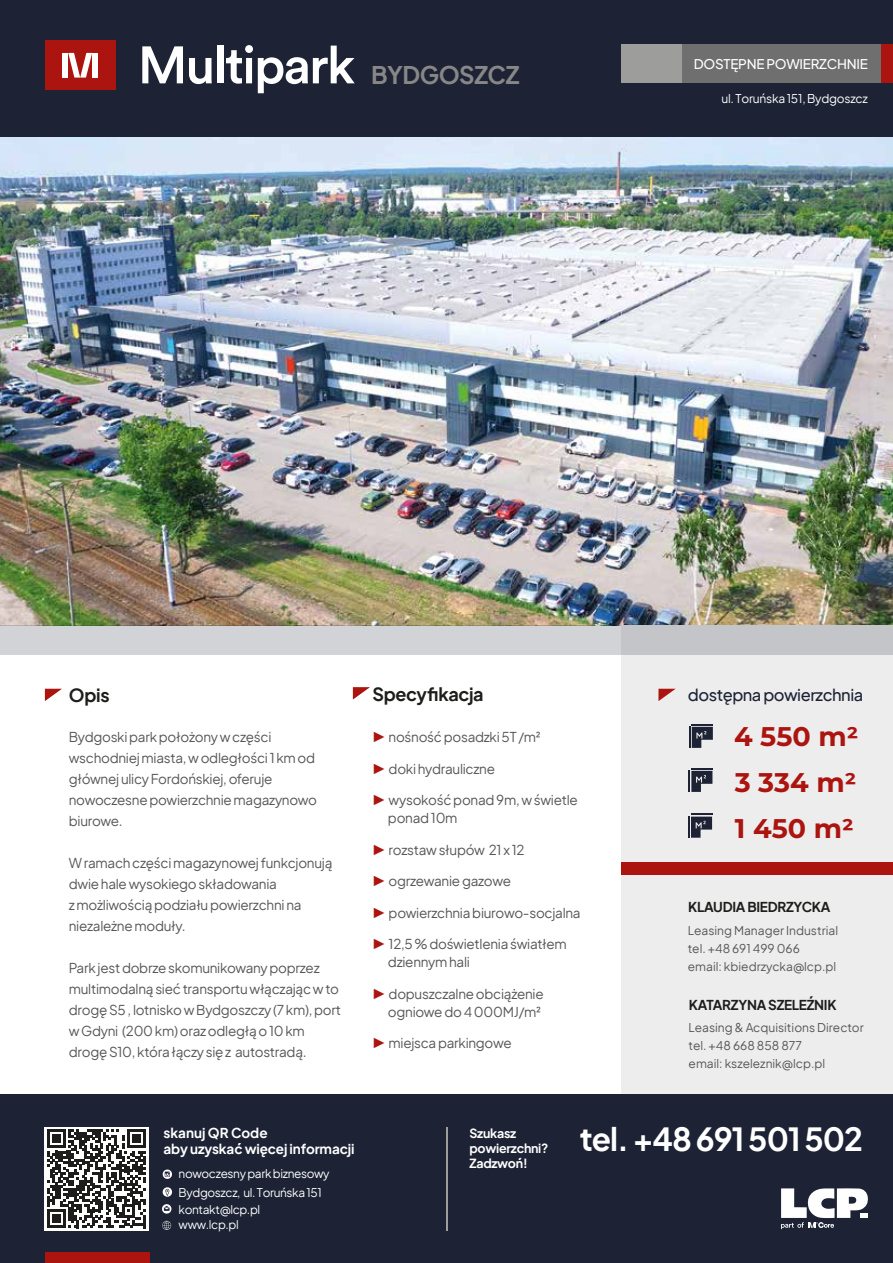
<style>
.page{position:relative;width:893px;height:1263px;background:#fff}
.page>*{position:absolute;margin:0;border:0;box-sizing:border-box;transform-origin:0 0}
.t1{font:700 31.5px "Plus Jakarta Sans";letter-spacing:-.03em;color:#fff}
.t2{font:700 27px "Montserrat";color:#ac1410}
.t3{font:700 24px "Plus Jakarta Sans";letter-spacing:-.02em;color:#878787}
.t4{font:700 18px "Plus Jakarta Sans";letter-spacing:-.015em;color:#1d1d1b}
.t5{font:500 16.5px "Plus Jakarta Sans";letter-spacing:-.03em;color:#1d2335}
.t6{font:13.5px/21px "Plus Jakarta Sans";letter-spacing:-.02em;color:#575756}
.t7{font:700 13.5px "Plus Jakarta Sans";letter-spacing:-.01em;color:#fff}
.t8{font:700 13.5px "Plus Jakarta Sans";letter-spacing:-.02em;color:#1d1d1b}
.t9{font:500 13.5px "Plus Jakarta Sans";letter-spacing:-.02em;color:#fff}
.t10{font:700 12.45px/15px "Plus Jakarta Sans";letter-spacing:-.02em;color:#fff}
.t11{font:12px/18px "Plus Jakarta Sans";color:#575756}
.t12{font:12px "Plus Jakarta Sans";letter-spacing:-.02em;color:#fff}
.t13{font:11.85px "Plus Jakarta Sans";letter-spacing:-.03em;color:#fff}
.s1{color:#ac1410}
</style>
<div class="page">
<img style="left:0;top:137px;width:893px;height:488px">
<svg style="left:45px;top:689px;width:17px;height:12px"></svg>
<div style="left:621px;top:625px;width:272px;height:469px;background:#ededed"></div>
<svg style="left:689px;top:724px;width:24px;height:24px"></svg>
<svg style="left:658px;top:689px;width:17px;height:12px"></svg>
<div style="left:621px;top:862px;width:272px;height:12px;background:#ac1410"></div>
<div style="left:0;top:625px;width:893px;height:30px;background:linear-gradient(to right,#d7d8dc,#c5c6c9)"></div>
<div style="left:0;top:1094px;width:893px;height:169px;background:#1d2335"></div>
<div style="left:45px;top:1252px;width:104px;height:11px;background:#ac1410"></div>
<hr style="left:446px;top:1127px;width:2px;height:103px;background:#9d9d9c">
<div style="left:45px;top:1127px;width:104px;height:103px;background:#fff"></div>
<svg style="left:162px;top:1221px;width:9px;height:9px"></svg>
<svg style="left:163px;top:1169px;width:9px;height:10px"></svg>
<svg style="left:162px;top:1204px;width:9px;height:9px"></svg>
<svg style="left:163px;top:1187px;width:9px;height:10px"></svg>
<svg style="left:47px;top:1129px;width:99px;height:99px"></svg>
<svg style="left:781px;top:1188px;width:87px;height:41px"></svg>
<div style="left:0;top:0;width:893px;height:137px;background:#1d2335"></div>
<div style="left:880px;top:45px;width:13px;height:38px;background:#ac1410"></div>
<div style="left:681px;top:45px;width:199px;height:38px;background:#706f6f"></div>
<div style="left:621px;top:45px;width:60px;height:38px;background:#9d9d9c"></div>
<div style="left:45px;top:41px;width:70px;height:49px;background:#ac1410"></div>
<div style="left:92px;top:53px;width:6px;height:25px;background:#fff"></div>
<div style="left:63px;top:53px;width:5px;height:25px;background:#fff"></div>
<svg style="left:68px;top:53px;width:24px;height:25px"></svg>
<svg style="left:142px;top:46px;width:41px;height:37px"></svg>
<svg style="left:189px;top:58px;width:23px;height:26px"></svg>
<div style="left:217px;top:46px;width:6px;height:37px;background:#fff"></div>
<svg style="left:226px;top:45px;width:129px;height:48px"></svg>
<svg style="left:353px;top:687px;width:17px;height:12px"></svg>
<hr style="left:688px;top:817px;width:2px;height:21px;background:#1d2335">
<svg style="left:691px;top:814px;width:21px;height:24px"></svg>
<svg style="left:689px;top:768px;width:23px;height:24px"></svg>
<h3 class="t3" style="left:371px;top:53px;width:150px">BYDGOSZCZ</h3>
<p class="t9" style="left:694px;top:53px;width:176px">DOSTĘPNE POWIERZCHNIE</p>
<p class="t12" style="left:721px;top:89px;width:148px">ul. Toruńska 151, Bydgoszcz</p>
<h3 class="t4" style="left:69px;top:679px;width:42px">Opis</h3>
<p class="t6" style="left:69px;top:725px;width:250px">Bydgoski park położony w części wschodniej miasta, w odległości 1 km od głównej ulicy Fordońskiej, oferuje nowoczesne powierzchnie magazynowo biurowe.</p>
<p class="t6" style="left:69px;top:851px;width:265px">W ramach części magazynowej funkcjonują dwie hale wysokiego składowania<br>z możliwością podziału powierzchni na niezależne moduły.</p>
<p class="t6" style="left:69px;top:956px;width:274px">Park jest dobrze skomunikowany poprzez multimodalną sieć transportu włączając w to drogę S5 , lotnisko w Bydgoszczy (7 km), port w Gdyni (200 km) oraz odległą o 10 km drogę S10, która łączy się z autostradą.</p>
<h3 class="t4" style="left:372px;top:678px;width:113px">Specyfikacja</h3>
<p class="t6" style="left:372px;top:725px;width:170px"><span class="s1">▶</span> nośność posadzki 5T /m2</p>
<p class="t6" style="left:372px;top:757px;width:124px"><span class="s1">▶</span> doki hydrauliczne</p>
<p class="t6" style="left:388px;top:790px;width:191px;line-height:18px;text-indent:-16px"><span class="s1">▶</span> wysokość ponad 9m, w świetle ponad 10m</p>
<p class="t6" style="left:372px;top:838px;width:154px"><span class="s1">▶</span> rozstaw słupów 21 x 12</p>
<p class="t6" style="left:372px;top:869px;width:140px"><span class="s1">▶</span> ogrzewanie gazowe</p>
<p class="t6" style="left:372px;top:901px;width:210px"><span class="s1">▶</span> powierzchnia biurowo-socjalna</p>
<p class="t6" style="left:388px;top:934px;width:180px;line-height:18px;text-indent:-16px"><span class="s1">▶</span> 12,5 % doświetlenia światłem dziennym hali</p>
<p class="t6" style="left:372px;top:983px;width:173px;line-height:18px;text-align:right"><span class="s1">▶</span> dopuszczalne obciążenie ogniowe do 4 000MJ/m2</p>
<p class="t6" style="left:372px;top:1031px;width:141px"><span class="s1">▶</span> miejsca parkingowe</p>
<p class="t5" style="left:688px;top:681px;width:177px">dostępna powierzchnia</p>
<h2 class="t2" style="left:734px;top:716px;width:126px">4 550 m2</h2>
<h2 class="t2" style="left:735px;top:763px;width:123px">3 334 m2</h2>
<h2 class="t2" style="left:735px;top:809px;width:120px">1 450 m2</h2>
<p class="t8" style="left:688px;top:894px;width:144px">KLAUDIA BIEDRZYCKA</p>
<p class="t11" style="left:688px;top:920px;width:152px">Leasing Manager Industrial tel. +48 691 499 066<br>email: kbiedrzycka@lcp.pl</p>
<p class="t8" style="left:689px;top:993px;width:149px">KATARZYNA SZELEŹNIK</p>
<p class="t11" style="left:689px;top:1017px;width:177px">Leasing &amp; Acquisitions Director tel. +48 668 858 877<br>email: kszeleznik@lcp.pl</p>
<p class="t7" style="left:163px;top:1120px;width:106px">skanuj QR Code</p>
<p class="t7" style="left:163px;top:1137px;width:192px">aby uzyskać więcej informacji</p>
<p class="t13" style="left:179px;top:1164px;width:152px">nowoczesny park biznesowy</p>
<p class="t13" style="left:179px;top:1199px;width:83px">kontakt@lcp.pl</p>
<p class="t13" style="left:179px;top:1183px;width:145px">Bydgoszcz, ul. Toruńska 151</p>
<p class="t13" style="left:179px;top:1214px;width:62px">www.lcp.pl</p>
<p class="t10" style="left:469px;top:1124px;width:80px">Szukasz powierzchni?<br>Zadzwoń!</p>
<h1 class="t1" style="left:580px;top:1111px;width:285px">tel. +48 691 501 502</h1>
</div>
